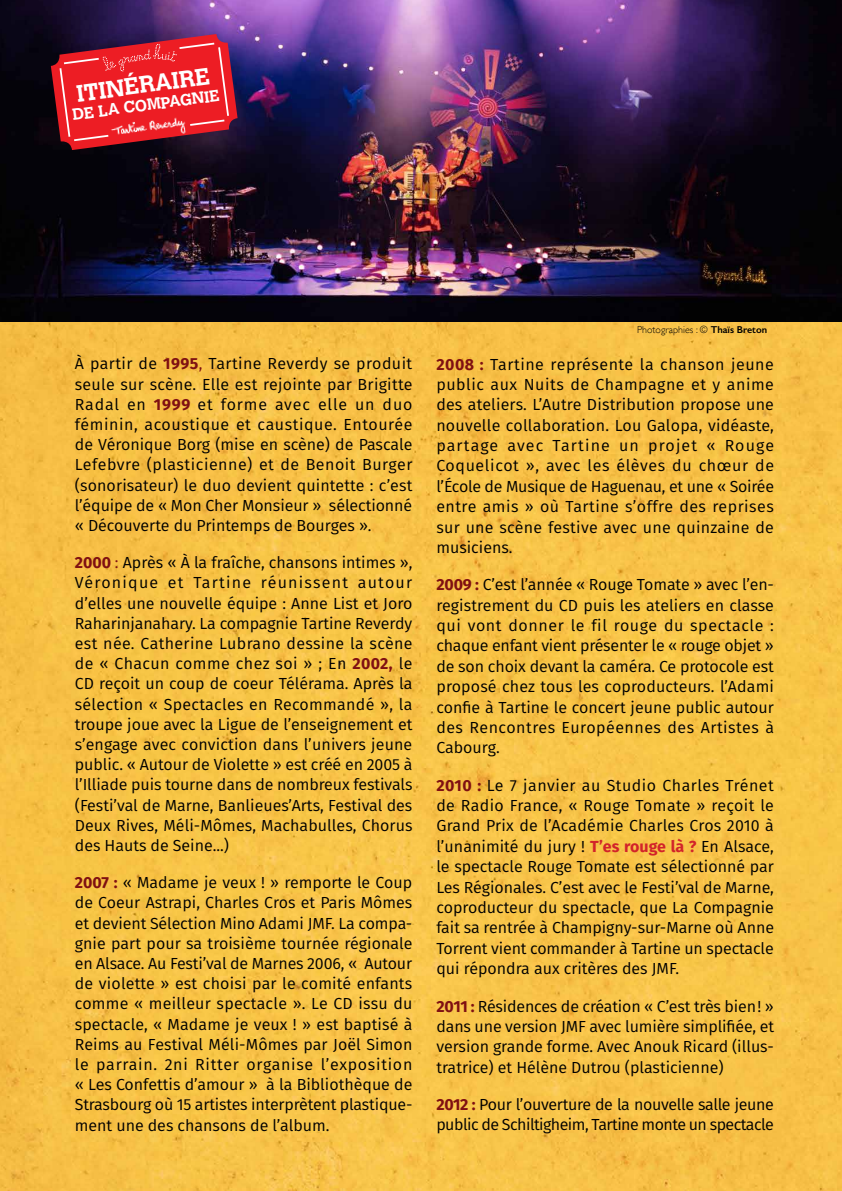
<style>
.page{position:relative;width:842px;height:1191px;background:#fff}
.page>*{position:absolute;margin:0;border:0;box-sizing:border-box;transform-origin:0 0}
.t1{font:700 23.6px "Calvert";color:#fff}
.t2{font:16px/20.2px "Fira Sans";color:#000;text-align:justify}
.t3{font:16px/20.4px "Fira Sans";letter-spacing:-.035em;color:#000}
.t4{font:700 16px "Calvert";color:#fff}
.t5{font:300 10px "Gill Sans";color:#000}
.s1{font-weight:700;color:#7f1012}
.s2{color:#7f1012}
.s3{font-weight:600}
.s4{font-weight:700;color:#d2232a}
</style>
<div class="page">
<img style="left:0;top:321px;width:842px;height:870px">
<img style="left:0;top:0;width:842px;height:321px">
<svg style="left:51px;top:34px;width:187px;height:116px;background:#be222f"></svg>
<img style="left:110px;top:114px;width:78px;height:31px">
<h1 class="t1" style="left:75px;top:79px;width:135px;rotate:-8deg">ITINÉRAIRE</h1>
<p class="t4" style="left:71px;top:104px;width:150px;rotate:-7deg">DE LA COMPAGNIE</p>
<p class="t2" style="left:75px;top:353px;width:339px">À partir de <span class="s1">1995</span><span class="s2">,</span> Tartine Reverdy se produit seule sur scène. Elle est rejointe par Brigitte Radal en <span class="s1">1999</span> et forme avec elle un duo féminin, acoustique et caustique. Entourée de Véronique Borg (mise en scène) de Pascale Lefebvre (plasticienne) et de Benoit Burger (sonorisateur) le duo devient quintette : c’est l’équipe de « Mon Cher Monsieur » sélectionné « Découverte du Printemps de Bourges ».</p>
<p class="t2" style="left:75px;top:552px;width:339px"><span class="s1">2000</span> <span class="s2">:</span> Après « À la fraîche, chansons intimes », Véronique et Tartine réunissent autour d’elles une nouvelle équipe : Anne List et Joro Raharinjanahary. La compagnie Tartine Reverdy est née. Catherine Lubrano dessine la scène de « Chacun comme chez soi » ; En <span class="s1">2002,</span> le CD reçoit un coup de coeur Télérama. Après la sélection « Spectacles en Recommandé », la troupe joue avec la Ligue de l’enseignement et s’engage avec conviction dans l’univers jeune public. « Autour de Violette » est créé en 2005 à l’Illiade puis tourne dans de nombreux festivals (Festi’val de Marne, Banlieues’Arts, Festival des Deux Rives, Méli-Mômes, Machabulles, Chorus des Hauts de Seine...)</p>
<p class="t2" style="left:75px;top:872px;width:339px"><span class="s1">2007 :</span> « Madame je veux ! » remporte le Coup de Coeur Astrapi, Charles Cros et Paris Mômes et devient Sélection Mino Adami JMF. La compa&shy;gnie part pour sa troisième tournée régionale en Alsace. Au Festi’val de Marnes 2006, « Autour de violette » est choisi par le comité enfants comme « meilleur spectacle ». Le CD issu du spectacle, « Madame je veux ! » est baptisé à Reims au Festival Méli-Mômes par Joël Simon le parrain. 2ni Ritter organise l’exposition « Les Confettis d’amour » à la Bibliothèque de Strasbourg où 15 artistes interprètent plastique&shy;ment une des chansons de l’album.</p>
<p class="t5" style="left:637px;top:322px;width:131px">Photographies : © <span class="s3">Thaïs Breton</span></p>
<p class="t2" style="left:436px;top:353px;width:339px"><span class="s1">2008 :</span> Tartine représente la chanson jeune public aux Nuits de Champagne et y anime des ateliers. L’Autre Distribution propose une nouvelle collaboration. Lou Galopa, vidéaste, partage avec Tartine un projet « Rouge Coquelicot », avec les élèves du chœur de l’École de Musique de Haguenau, et une « Soirée entre amis » où Tartine s’offre des reprises sur une scène festive avec une quinzaine de musiciens.</p>
<p class="t2" style="left:436px;top:574px;width:339px"><span class="s1">2009 :</span> C’est l’année « Rouge Tomate » avec l’en&shy;registrement du CD puis les ateliers en classe qui vont donner le fil rouge du spectacle : chaque enfant vient présenter le « rouge objet » de son choix devant la caméra. Ce protocole est proposé chez tous les coproducteurs. l’Adami confie à Tartine le concert jeune public autour des Rencontres Européennes des Artistes à Cabourg.</p>
<p class="t2" style="left:436px;top:774px;width:339px"><span class="s1">2010 :</span> Le 7 janvier au Studio Charles Trénet de Radio France, « Rouge Tomate » reçoit le Grand Prix de l’Académie Charles Cros 2010 à l’unanimité du jury ! <span class="s4">T’es rouge là ?</span> En Alsace, le spectacle Rouge Tomate est sélectionné par Les Régionales. C’est avec le Festi’val de Marne, coproducteur du spectacle, que La Compagnie fait sa rentrée à Champigny-sur-Marne où Anne Torrent vient commander à Tartine un spectacle qui répondra aux critères des JMF.</p>
<p class="t2" style="left:436px;top:995px;width:339px"><span class="s1">2011 :</span> Résidences de création « C’est très bien! » dans une version JMF avec lumière simplifiée, et version grande forme. Avec Anouk Ricard (illus&shy;tratrice) et Hélène Dutrou (plasticienne)</p>
<p class="t3" style="left:436px;top:1093px;width:339px"><span class="s1">2012 :</span> Pour l’ouverture de la nouvelle salle jeune public de Schiltigheim, Tartine monte un spectacle</p>
</div>
